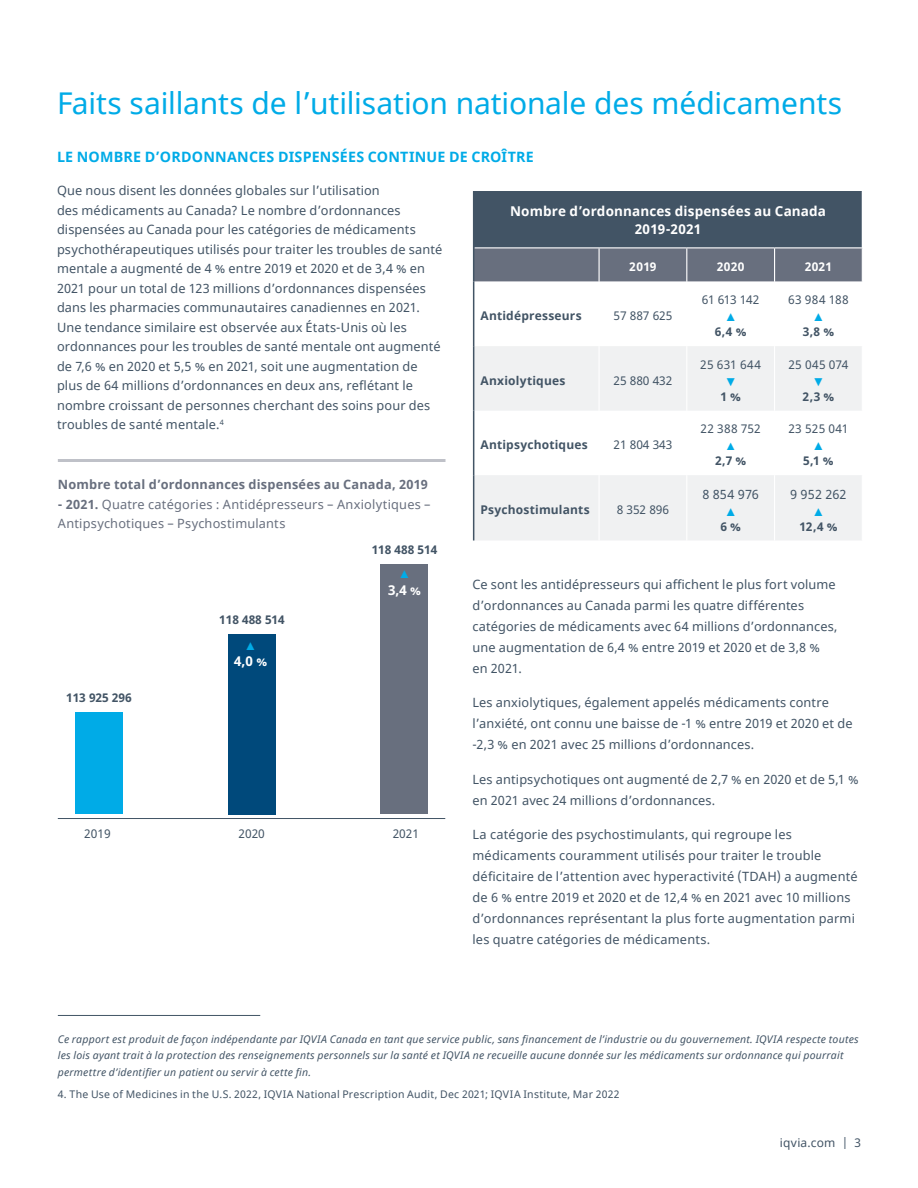
<style>
.page{position:relative;width:918px;height:1188px;background:#fff}
.page>*{position:absolute;margin:0;border:0;box-sizing:border-box;transform-origin:0 0}
.t1{font:30px "Noto Sans";letter-spacing:-.005em;color:#00abe7}
.Subheading{font:700 14.25px "Noto Sans";letter-spacing:.015em;color:#00abe7}
.Table_bullets{font:700 13.5px/16.2px "Noto Sans";letter-spacing:.01em;color:#fff;text-align:center}
.Table_bullets-2{font:13.5px "Noto Sans";color:#00abe7}
.Body_copy_-_Space{font:12.75px/19.5px "Noto Sans";letter-spacing:.01em;color:#425465}
.Chart_headline{font:12.75px/19.5px "Noto Sans";letter-spacing:.015em;color:#686f7e}
.Chart_headline-2{font:700 12.75px "Noto Sans";letter-spacing:.015em;color:#686f7e}
.Table_bullets-3{font:12.75px "Noto Sans";letter-spacing:.015em;color:#425465}
.Table_bullets-4{font:12.75px "Noto Sans";color:#00abe7}
.Table_bullets-5{font:12px "Noto Sans";color:#425465}
.Body_copy_-_Space-2{font:700 12px "Noto Sans";letter-spacing:.01em;color:#425465}
.Table_bullets-6{font:700 12px "Noto Sans";color:#425465}
.Subheading_center{font:700 12px "Noto Sans";letter-spacing:.015em;color:#425465}
.Table_bullets-7{font:700 12px "Noto Sans";letter-spacing:.03em;color:#fff}
.Body_copy_-_Space-3{font:italic 10.5px/16.5px "Noto Sans";letter-spacing:.02em;color:#425465}
.Body_copy_-_Space-4{font:10.5px "Noto Sans";letter-spacing:.02em;color:#425465}
.s1{font-weight:700}
.s2{color:#00abe7}
.s3{font-size:12px}
</style>
<div class="page">
<hr style="left:58px;top:459px;width:388px;height:3px;background:#bfc1c8">
<hr style="left:58px;top:1015px;width:202px;height:1px;background:#425465">
<div style="left:381px;top:564px;width:47px;height:249px;background:#686f7e"></div>
<hr style="left:58px;top:818px;width:387px;height:1px;background:#425465">
<div style="left:75px;top:712px;width:48px;height:102px;background:#00abe7"></div>
<div style="left:228px;top:634px;width:48px;height:180px;background:#00497b"></div>
<div style="left:474px;top:191px;width:388px;height:57px;background:#425465"></div>
<svg style="left:474px;top:248px;width:388px;height:34px;background:#6d7382"></svg>
<svg style="left:474px;top:346px;width:388px;height:195px;fill:#f0f1f2"></svg>
<hr style="left:599px;top:248px;width:1px;height:34px;background:#fff">
<hr style="left:686px;top:248px;width:1px;height:34px;background:#fff">
<hr style="left:774px;top:248px;width:1px;height:34px;background:#fff">
<hr style="left:599px;top:346px;width:1px;height:65px;background:#fff">
<hr style="left:686px;top:346px;width:1px;height:65px;background:#fff">
<hr style="left:774px;top:346px;width:1px;height:65px;background:#fff">
<hr style="left:599px;top:411px;width:1px;height:64px;background:#fff">
<hr style="left:686px;top:411px;width:1px;height:64px;background:#fff">
<hr style="left:774px;top:411px;width:1px;height:64px;background:#fff">
<hr style="left:599px;top:475px;width:1px;height:66px;background:#fff">
<hr style="left:686px;top:475px;width:1px;height:66px;background:#fff">
<hr style="left:774px;top:475px;width:1px;height:66px;background:#fff">
<hr style="left:474px;top:247px;width:125px;height:1px;background:#fff">
<hr style="left:599px;top:247px;width:88px;height:1px;background:#fff">
<hr style="left:687px;top:247px;width:88px;height:1px;background:#fff">
<hr style="left:775px;top:247px;width:88px;height:1px;background:#fff">
<hr style="left:473px;top:191px;width:1px;height:57px;background:#425465">
<hr style="left:473px;top:248px;width:1px;height:34px;background:#425465">
<hr style="left:473px;top:282px;width:1px;height:64px;background:#425465">
<hr style="left:473px;top:346px;width:1px;height:65px;background:#425465">
<hr style="left:473px;top:411px;width:1px;height:64px;background:#425465">
<hr style="left:473px;top:475px;width:1px;height:66px;background:#425465">
<p class="t1" style="left:57px;top:83px;width:787px">Faits saillants de l’utilisation nationale des médicaments</p>
<p class="Subheading" style="left:57px;top:147px;width:478px">LE NOMBRE D’ORDONNANCES DISPENSÉES CONTINUE DE CROÎTRE</p>
<p class="Body_copy_-_Space" style="left:57px;top:181px;width:387px">Que nous disent les données globales sur l’utilisation<br>des médicaments au Canada? Le nombre d’ordonnances dispensées au Canada pour les catégories de médicaments psychothérapeutiques utilisés pour traiter les troubles de santé mentale a augmenté de 4 % entre 2019 et 2020 et de 3,4 % en 2021 pour un total de 123 millions d’ordonnances dispensées dans les pharmacies communautaires canadiennes en 2021.<br>Une tendance similaire est observée aux États-Unis où les ordonnances pour les troubles de santé mentale ont augmenté de 7,6 % en 2020 et 5,5 % en 2021, soit une augmentation de plus de 64 millions d’ordonnances en deux ans, reflétant le nombre croissant de personnes cherchant des soins pour des troubles de santé mentale.<sup>4</sup></p>
<p class="Table_bullets" style="left:510px;top:203px;width:317px;line-height:18px">Nombre d’ordonnances dispensées au Canada<br>2019-2021</p>
<p class="Table_bullets-7" style="left:629px;top:258px;width:29px">2019</p>
<p class="Table_bullets-7" style="left:717px;top:258px;width:29px">2020</p>
<p class="Table_bullets-7" style="left:805px;top:258px;width:29px">2021</p>
<p class="Subheading_center" style="left:480px;top:307px;width:103px">Antidépresseurs</p>
<p class="Table_bullets-5" style="left:613px;top:308px;width:61px">57 887 625</p>
<p class="Table_bullets-5" style="left:788px;top:292px;width:62px">63 984 188</p>
<p class="Table_bullets-2" style="left:812px;top:307px;width:15px">▲</p>
<p class="Table_bullets-6" style="left:803px;top:324px;width:33px">3,8 %</p>
<p class="Table_bullets-5" style="left:702px;top:292px;width:59px">61 613 142</p>
<p class="Table_bullets-2" style="left:724px;top:307px;width:15px">▲</p>
<p class="Table_bullets-6" style="left:715px;top:324px;width:33px">6,4 %</p>
<p class="Table_bullets-5" style="left:788px;top:356px;width:61px">25 045 074</p>
<p class="Table_bullets-2" style="left:812px;top:372px;width:15px">▼</p>
<p class="Table_bullets-6" style="left:803px;top:388px;width:33px">2,3 %</p>
<p class="Table_bullets-5" style="left:700px;top:356px;width:63px">25 631 644</p>
<p class="Table_bullets-2" style="left:724px;top:372px;width:15px">▼</p>
<p class="Table_bullets-6" style="left:720px;top:388px;width:22px">1 %</p>
<p class="Subheading_center" style="left:480px;top:372px;width:87px">Anxiolytiques</p>
<p class="Table_bullets-5" style="left:613px;top:372px;width:61px">25 880 432</p>
<p class="Table_bullets-5" style="left:701px;top:421px;width:62px">22 388 752</p>
<p class="Table_bullets-4" style="left:724px;top:437px;width:14px">▲</p>
<p class="Table_bullets-6" style="left:715px;top:453px;width:33px">2,7 %</p>
<p class="Table_bullets-5" style="left:788px;top:421px;width:62px">23 525 041</p>
<p class="Table_bullets-2" style="left:812px;top:436px;width:15px">▲</p>
<p class="Table_bullets-6" style="left:803px;top:453px;width:32px">5,1 %</p>
<p class="Body_copy_-_Space-2" style="left:480px;top:437px;width:109px">Antipsychotiques</p>
<p class="Table_bullets-5" style="left:613px;top:437px;width:61px">21 804 343</p>
<p class="Chart_headline-2" style="left:58px;top:475px;width:372px">Nombre total d’ordonnances dispensées au Canada, 2019</p>
<p class="Chart_headline" style="left:58px;top:495px;width:374px"><span class="s1">- 2021.</span> Quatre catégories : Antidépresseurs – Anxiolytiques –<br>Antipsychotiques – Psychostimulants</p>
<p class="Body_copy_-_Space-2" style="left:372px;top:541px;width:67px">118 488 514</p>
<p class="Body_copy_-_Space-2" style="left:66px;top:689px;width:67px">113 925 296</p>
<p class="Table_bullets-5" style="left:84px;top:825px;width:28px">2019</p>
<p class="Body_copy_-_Space-2" style="left:219px;top:611px;width:67px">118 488 514</p>
<p class="Table_bullets" style="left:234px;top:637px;width:35px"><span class="s2">▲<br></span>4,0 <span class="s3">%</span></p>
<p class="Table_bullets" style="left:388px;top:566px;width:35px"><span class="s2">▲<br></span>3,4 <span class="s3">%</span></p>
<p class="Table_bullets-5" style="left:238px;top:825px;width:28px">2020</p>
<p class="Table_bullets-5" style="left:393px;top:825px;width:28px">2021</p>
<p class="Body_copy_-_Space-2" style="left:480px;top:501px;width:111px">Psychostimulants</p>
<p class="Table_bullets-5" style="left:617px;top:502px;width:54px">8 352 896</p>
<p class="Table_bullets-3" style="left:702px;top:485px;width:58px">8 854 976</p>
<p class="Table_bullets-2" style="left:724px;top:502px;width:15px">▲</p>
<p class="Table_bullets-6" style="left:720px;top:518px;width:22px">6 %</p>
<p class="Table_bullets-3" style="left:790px;top:485px;width:58px">9 952 262</p>
<p class="Table_bullets-2" style="left:812px;top:502px;width:15px">▲</p>
<p class="Table_bullets-6" style="left:799px;top:518px;width:40px">12,4 %</p>
<p class="Body_copy_-_Space" style="left:472px;top:574px;width:366px;line-height:21px">Ce sont les antidépresseurs qui affichent le plus fort volume d’ordonnances au Canada parmi les quatre différentes catégories de médicaments avec 64 millions d’ordonnances, une augmentation de 6,4 % entre 2019 et 2020 et de 3,8 % en 2021.</p>
<p class="Body_copy_-_Space" style="left:472px;top:693px;width:382px;line-height:21px">Les anxiolytiques, également appelés médicaments contre l’anxiété, ont connu une baisse de -1 % entre 2019 et 2020 et de -2,3 % en 2021 avec 25 millions d’ordonnances.</p>
<p class="Body_copy_-_Space" style="left:472px;top:769px;width:388px;line-height:21px">Les antipsychotiques ont augmenté de 2,7 % en 2020 et de 5,1 % en 2021 avec 24 millions d’ordonnances.</p>
<p class="Body_copy_-_Space" style="left:472px;top:825px;width:387px;line-height:21px">La catégorie des psychostimulants, qui regroupe les médicaments couramment utilisés pour traiter le trouble déficitaire de l’attention avec hyperactivité (TDAH) a augmenté de 6 % entre 2019 et 2020 et de 12,4 % en 2021 avec 10 millions d’ordonnances représentant la plus forte augmentation parmi les quatre catégories de médicaments.</p>
<p class="Body_copy_-_Space-3" style="left:58px;top:1030px;width:802px">Ce rapport est produit de façon indépendante par IQVIA Canada en tant que service public, sans financement de l’industrie ou du gouvernement. IQVIA respecte toutes les lois ayant trait à la protection des renseignements personnels sur la santé et IQVIA ne recueille aucune donnée sur les médicaments sur ordonnance qui pourrait permettre d’identifier un patient ou servir à cette fin.</p>
<p class="Body_copy_-_Space-4" style="left:58px;top:1087px;width:563px">4. The Use of Medicines in the U.S. 2022, IQVIA National Prescription Audit, Dec 2021; IQVIA Institute, Mar 2022</p>
<p class="Table_bullets-5" style="left:780px;top:1135px;width:83px">iqvia.com | 3</p>
</div>
